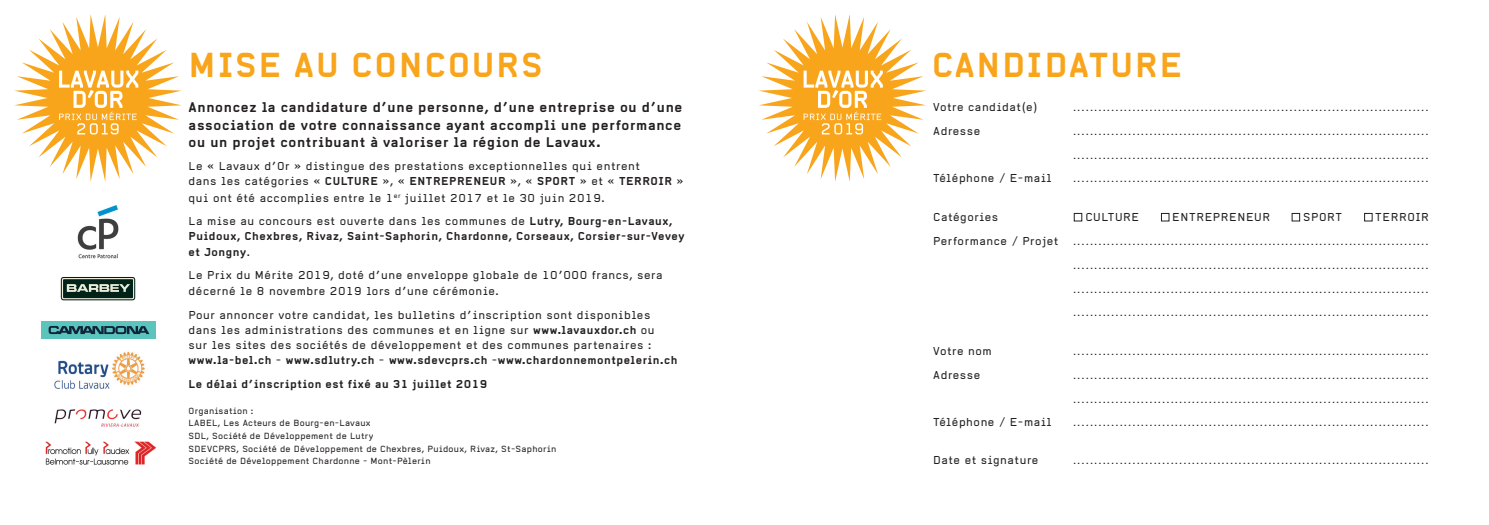
<style>
.page{position:relative;width:1489px;height:525px;background:#fff}
.page>*{position:absolute;margin:0;border:0;box-sizing:border-box;transform-origin:0 0}
.t1{font:700 34px "Alpha Headline Pro";letter-spacing:.05em;color:#f9a51b}
.t2{font:700 13.75px/17.5px "Alpha Headline Pro";letter-spacing:.05em;color:#231f20}
.t3{font:11.25px/15px "Alpha Headline Pro";letter-spacing:.05em;color:#231f20}
.t4{font:700 11.25px/15px "Alpha Headline Pro";letter-spacing:.05em;color:#231f20}
.t5{font:8.75px "Alpha Headline Pro";letter-spacing:.03em;color:#231f20}
.s1{font-weight:700}
.s2{font-weight:400}
</style>
<div class="page">
<div style="left:1073px;top:213px;width:8px;height:8px;border:1px solid #231f20"></div>
<div style="left:1161px;top:213px;width:8px;height:8px;border:1px solid #231f20"></div>
<div style="left:1291px;top:213px;width:8px;height:8px;border:1px solid #231f20"></div>
<div style="left:1364px;top:213px;width:8px;height:8px;border:1px solid #231f20"></div>
<svg style="left:14px;top:14px;width:168px;height:168px"></svg>
<svg style="left:759px;top:14px;width:167px;height:168px"></svg>
<img style="left:77px;top:205px;width:42px;height:53px">
<img style="left:54px;top:351px;width:91px;height:38px">
<div style="left:41px;top:321px;width:114px;height:17px;background:#5ac4bd"></div>
<svg style="left:49px;top:326px;width:100px;height:8px"></svg>
<svg style="left:61px;top:277px;width:74px;height:23px;background:#485f54"></svg>
<img style="left:54px;top:409px;width:88px;height:18px">
<img style="left:45px;top:441px;width:111px;height:24px">
<p class="t1" style="left:189px;top:44px;width:355px">MISE AU CONCOURS</p>
<p class="t1" style="left:931px;top:44px;width:252px">CANDIDATURE</p>
<p class="t3" style="left:933px;top:99px;width:106px">Votre candidat(e)</p>
<p class="t5" style="left:1073px;top:103px;width:356px">....................................................................................</p>
<p class="t3" style="left:933px;top:123px;width:49px">Adresse</p>
<p class="t5" style="left:1073px;top:126px;width:356px">....................................................................................</p>
<p class="t5" style="left:1073px;top:150px;width:356px">....................................................................................</p>
<p class="t3" style="left:933px;top:171px;width:120px">Téléphone / E-mail</p>
<p class="t5" style="left:1073px;top:174px;width:356px">....................................................................................</p>
<p class="t3" style="left:933px;top:209px;width:67px">Catégories</p>
<p class="t3" style="left:1085px;top:209px;width:55px">CULTURE</p>
<p class="t3" style="left:1172px;top:209px;width:99px">ENTREPRENEUR</p>
<p class="t3" style="left:1303px;top:209px;width:40px">SPORT</p>
<p class="t3" style="left:1375px;top:209px;width:55px">TERROIR</p>
<p class="t3" style="left:933px;top:233px;width:127px">Performance / Projet</p>
<p class="t5" style="left:1073px;top:236px;width:356px">....................................................................................</p>
<p class="t5" style="left:1073px;top:260px;width:356px">....................................................................................</p>
<p class="t5" style="left:1073px;top:284px;width:356px">....................................................................................</p>
<p class="t5" style="left:1073px;top:308px;width:356px">....................................................................................</p>
<p class="t3" style="left:933px;top:343px;width:60px">Votre nom</p>
<p class="t5" style="left:1073px;top:346px;width:356px">....................................................................................</p>
<p class="t3" style="left:933px;top:367px;width:49px">Adresse</p>
<p class="t5" style="left:1073px;top:370px;width:356px">....................................................................................</p>
<p class="t5" style="left:1073px;top:394px;width:356px">....................................................................................</p>
<p class="t3" style="left:933px;top:414px;width:120px">Téléphone / E-mail</p>
<p class="t5" style="left:1073px;top:418px;width:356px">....................................................................................</p>
<p class="t3" style="left:933px;top:452px;width:107px">Date et signature</p>
<p class="t5" style="left:1073px;top:455px;width:356px">....................................................................................</p>
<p class="t2" style="left:189px;top:98px;width:495px">Annoncez la candidature d’une personne, d’une entreprise ou d’une association de votre connaissance ayant accompli une performance</p>
<p class="t2" style="left:189px;top:133px;width:413px">ou un projet contribuant à valoriser la région de Lavaux.</p>
<p class="t3" style="left:189px;top:159px;width:496px">Le « Lavaux d’Or » distingue des prestations exceptionnelles qui entrent<br>dans les catégories « <span class="s1">CULTURE</span> », « <span class="s1">ENTREPRENEUR</span> », « <span class="s1">SPORT</span> » et « <span class="s1">TERROIR</span> »</p>
<p class="t3" style="left:189px;top:190px;width:417px">qui ont été accomplies entre le 1<sup>er</sup> juillet 2017 et le 30 juin 2019.</p>
<p class="t4" style="left:189px;top:213px;width:497px"><span class="s2">La mise au concours est ouverte dans les communes de</span> Lutry, Bourg-en-Lavaux,<br>Puidoux, Chexbres, Rivaz, Saint-Saphorin, Chardonne, Corseaux, Corsier-sur-Vevey</p>
<p class="t4" style="left:189px;top:244px;width:63px">et Jongny<span class="s2">.</span></p>
<p class="t3" style="left:189px;top:267px;width:475px;line-height:16.2px">Le Prix du Mérite 2019, doté d’une enveloppe globale de 10’000 francs, sera décerné le 8 novembre 2019 lors d’une cérémonie.</p>
<p class="t3" style="left:189px;top:307px;width:463px">Pour annoncer votre candidat, les bulletins d’inscription sont disponibles</p>
<p class="t3" style="left:189px;top:322px;width:467px">dans les administrations des communes et en ligne sur <span class="s1">www.lavauxdor.ch</span> ou sur les sites des sociétés de développement et des communes partenaires :</p>
<p class="t4" style="left:189px;top:352px;width:490px">www.la-bel.ch <span class="s2">-</span> www.sdlutry.ch <span class="s2">-</span> www.sdevcprs.ch <span class="s2">-</span>www.chardonnemontpelerin.ch</p>
<p class="t4" style="left:189px;top:376px;width:300px">Le délai d’inscription est fixé au 31 juillet 2019</p>
<p class="t5" style="left:189px;top:405px;width:66px">Organisation :</p>
<p class="t5" style="left:189px;top:418px;width:183px">LABEL, Les Acteurs de Bourg-en-Lavaux</p>
<p class="t5" style="left:189px;top:430px;width:186px">SDL, Société de Développement de Lutry</p>
<p class="t5" style="left:189px;top:443px;width:369px">SDEVCPRS, Société de Développement de Chexbres, Puidoux, Rivaz, St-Saphorin</p>
<p class="t5" style="left:189px;top:455px;width:243px">Société de Développement Chardonne - Mont-Pèlerin</p>
</div>
